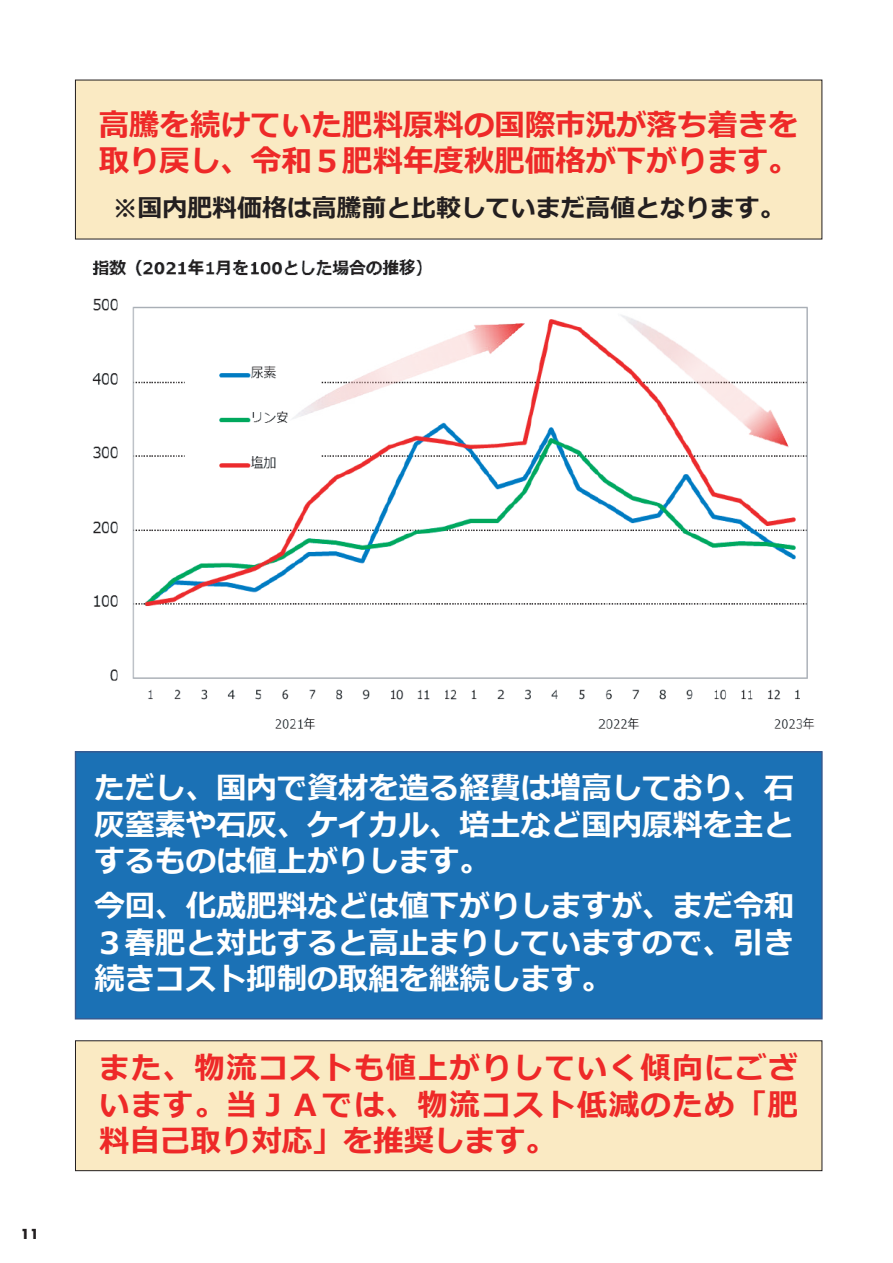
<style>
.page{position:relative;width:893px;height:1263px;background:#fff}
.page>*{position:absolute;margin:0;border:0;box-sizing:border-box;transform-origin:0 0}
.t1{font:700 30.45px/36.5px "Meiryo";color:#fff;text-align:justify}
.t2{font:700 30.45px/36.6px "Meiryo";color:#ee2928}
.t3{font:700 24.9px "Meiryo";color:#231f20}
.t4{font:13.5px "Futura Koyu";color:#231f20}
</style>
<div class="page">
<img style="left:75px;top:239px;width:742px;height:491px">
<div style="left:75px;top:80px;width:747px;height:159px;background:#faeac3"></div>
<img style="left:288px;top:324px;width:236px;height:97px">
<img style="left:617px;top:272px;width:172px;height:217px">
<div style="left:75px;top:752px;width:747px;height:267px;background:#1b71b5"></div>
<div style="left:75px;top:1041px;width:747px;height:130px;background:#faeac3"></div>
<div style="left:75px;top:1040px;width:747px;height:131px;border:1px solid #231f20"></div>
<div style="left:75px;top:751px;width:748px;height:268px;border:1px solid #39598e"></div>
<p class="t2" style="left:99px;top:108px;width:701px">高騰を続けていた肥料原料の国際市況が落ち着きを取り戻し、令和５肥料年度秋肥価格が下がります。</p>
<p class="t3" style="left:113px;top:190px;width:673px">※国内肥料価格は高騰前と比較していまだ高値となります。</p>
<p class="t4" style="left:21px;top:1225px;width:20px">11</p>
<p class="t1" style="left:94px;top:771px;width:701px">ただし、国内で資材を造る経費は増高しており、石灰窒素や石灰、ケイカル、培土など国内原料を主とするものは値上がりします。</p>
<p class="t1" style="left:94px;top:889px;width:701px">今回、化成肥料などは値下がりしますが、まだ令和３春肥と対比すると高止まりしていますので、引き続きコスト抑制の取組を継続します。</p>
<p class="t2" style="left:99px;top:1051px;width:701px;text-align:justify">また、物流コストも値上がりしていく傾向にございます。当ＪＡでは、物流コスト低減のため「肥料自己取り対応」を推奨します。</p>
</div>
